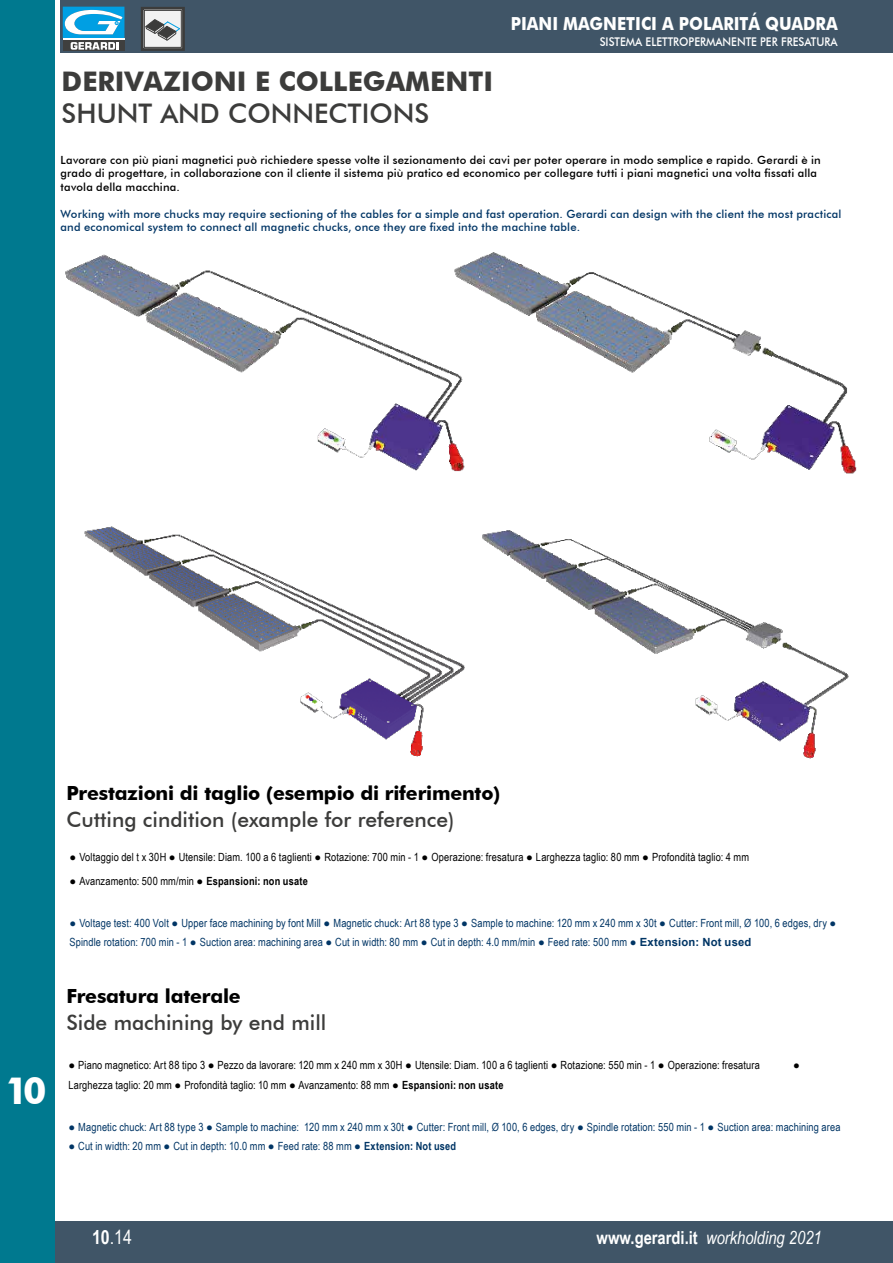
<style>
.page{position:relative;width:893px;height:1263px;background:#fff}
.page>*{position:absolute;margin:0;border:0;box-sizing:border-box;transform-origin:0 0}
.t1{font:700 37.5px "Futura BT";color:#fff}
.t2{font:700 27px "Futura BT";color:#3c3c3b}
.t3{font:500 27px "Futura BT";color:#3c3c3b}
.t4{font:500 21px "Futura BT";color:#3c3c3b}
.t5{font:700 19.5px "Futura BT";letter-spacing:-.01em;color:#000}
.t6{font:19.5px "Arial Narrow";color:#fff}
.t7{font:700 18px "Futura BT";color:#fff;scale:.9 1}
.t8{font:italic 18px "Arial Narrow";color:#fff}
.t9{font:500 12px "Futura BT";color:#fff;scale:.9 1}
.t10{font:11.25px/19.5px "Arial Narrow";letter-spacing:.015em;color:#003565}
.t11{font:11.25px "Arial Narrow";letter-spacing:.015em;color:#000}
.t12{font:500 11.25px/13.5px "Futura BT";letter-spacing:.015em;color:#000}
.t13{font:500 11.25px/13.5px "Futura BT";letter-spacing:.015em;color:#003565}
.t14{font:11.25px "Arial";color:#000}
.s1{font-family:"Arial"}
.s2{font-weight:700}
.s3{font-family:"Arial";font-weight:700}
.s4{font-weight:700;font-style:normal}
</style>
<div class="page">
<div style="left:61px;top:0;width:832px;height:53px;background:#405567"></div>
<div style="left:63px;top:40px;width:61px;height:11px;background:#3f3f3e"></div>
<svg style="left:63px;top:7px;width:61px;height:43px;background:#68b3d4"></svg>
<div style="left:0;top:1221px;width:893px;height:42px;background:#405567"></div>
<div style="left:0;top:0;width:55px;height:1263px;background:#00798f"></div>
<div style="left:141px;top:7px;width:44px;height:44px;border:3px solid #3c3c3b"></div>
<svg style="left:144px;top:10px;width:38px;height:38px"></svg>
<img style="left:65px;top:254px;width:369px;height:217px">
<img style="left:434px;top:252px;width:423px;height:222px">
<img style="left:84px;top:526px;width:366px;height:231px">
<img style="left:450px;top:530px;width:399px;height:229px">
<h2 class="t2" style="left:62px;top:65px;width:433px">DERIVAZIONI E COLLEGAMENTI</h2>
<h2 class="t3" style="left:62px;top:97px;width:369px">SHUNT AND CONNECTIONS</h2>
<h3 class="t7" style="left:511px;top:12px;width:365px">PIANI MAGNETICI A POLARITÁ QUADRA</h3>
<p class="t9" style="left:600px;top:35px;width:266px">SISTEMA ELETTROPERMANENTE PER FRESATURA</p>
<p class="t12" style="left:61px;top:153px;width:762px">Lavorare con più piani magnetici può richiedere spesse volte il sezionamento dei cavi per poter operare in modo semplice e rapido. Gerardi è in grado di progettare, in collaborazione con il cliente il sistema più pratico ed economico per collegare tutti i piani magnetici una volta fissati alla tavola della macchina.</p>
<p class="t13" style="left:61px;top:207px;width:782px">Working with more chucks may require sectioning of the cables for a simple and fast operation. Gerardi can design with the client the most practical and economical system to connect all magnetic chucks, once they are fixed into the machine table.</p>
<h1 class="t1" style="left:5px;top:1067px;width:43px">10</h1>
<h3 class="t5" style="left:66px;top:781px;width:435px">Prestazioni di taglio (esempio di riferimento)</h3>
<h3 class="t4" style="left:66px;top:807px;width:390px">Cutting cindition (example for reference)</h3>
<p class="t11" style="left:69px;top:849px;width:681px"><span class="s1">●</span> Voltaggio del t x 30H <span class="s1">●</span> Utensile: Diam. 100 a 6 taglienti <span class="s1">●</span> Rotazione: 700 min - 1 <span class="s1">●</span> Operazione: fresatura <span class="s1">●</span> Larghezza taglio: 80 mm <span class="s1">●</span> Profondità taglio: 4 mm</p>
<p class="t11" style="left:69px;top:873px;width:240px"><span class="s1">●</span> Avanzamento: 500 mm/min <span class="s1">●</span> <span class="s2">Espansioni: non usate</span></p>
<p class="t10" style="left:69px;top:913px;width:768px"><span class="s1">●</span> Voltage test: 400 Volt <span class="s1">●</span> Upper face machining by font Mill <span class="s1">●</span> Magnetic chuck: Art 88 type 3 <span class="s1">●</span> Sample to machine: 120 mm x 240 mm x 30t <span class="s1">●</span> Cutter: Front mill, Ø 100, 6 edges, dry <span class="s1">●<br></span>Spindle rotation: 700 min - 1 <span class="s1">●</span> Suction area: machining area <span class="s1">●</span> Cut in width: 80 mm <span class="s1">●</span> Cut in depth: 4.0 mm/min <span class="s1">●</span> Feed rate: 500 mm <span class="s1">●</span> <span class="s3">Extension: Not used</span></p>
<h3 class="t5" style="left:66px;top:984px;width:176px">Fresatura laterale</h3>
<h3 class="t4" style="left:66px;top:1010px;width:261px">Side machining by end mill</h3>
<p class="t11" style="left:68px;top:1057px;width:693px"><span class="s1">●</span> Piano magnetico: Art 88 tipo 3 <span class="s1">●</span> Pezzo da lavorare: 120 mm x 240 mm x 30H <span class="s1">●</span> Utensile: Diam. 100 a 6 taglienti <span class="s1">●</span> Rotazione: 550 min - 1 <span class="s1">●</span> Operazione: fresatura</p>
<p class="t14" style="left:793px;top:1057px;width:8px">●</p>
<p class="t11" style="left:68px;top:1076px;width:437px">Larghezza taglio: 20 mm <span class="s1">●</span> Profondità taglio: 10 mm <span class="s1">●</span> Avanzamento: 88 mm <span class="s1">●</span> <span class="s2">Espansioni: non usate</span></p>
<p class="t10" style="left:68px;top:1116px;width:774px"><span class="s1">●</span> Magnetic chuck: Art 88 type 3 <span class="s1">●</span> Sample to machine: 120 mm x 240 mm x 30t <span class="s1">●</span> Cutter: Front mill, Ø 100, 6 edges, dry <span class="s1">●</span> Spindle rotation: 550 min - 1 <span class="s1">●</span> Suction area: machining area</p>
<p class="t10" style="left:68px;top:1136px;width:389px"><span class="s1">●</span> Cut in width: 20 mm <span class="s1">●</span> Cut in depth: 10.0 mm <span class="s1">●</span> Feed rate: 88 mm <span class="s1">●</span> <span class="s2">Extension: Not used</span></p>
<h3 class="t6" style="left:92px;top:1222px;width:42px"><span class="s2">10</span>.14</h3>
<h3 class="t8" style="left:597px;top:1224px;width:227px"><span class="s4">www.gerardi.it</span> workholding 2021</h3>
</div>
